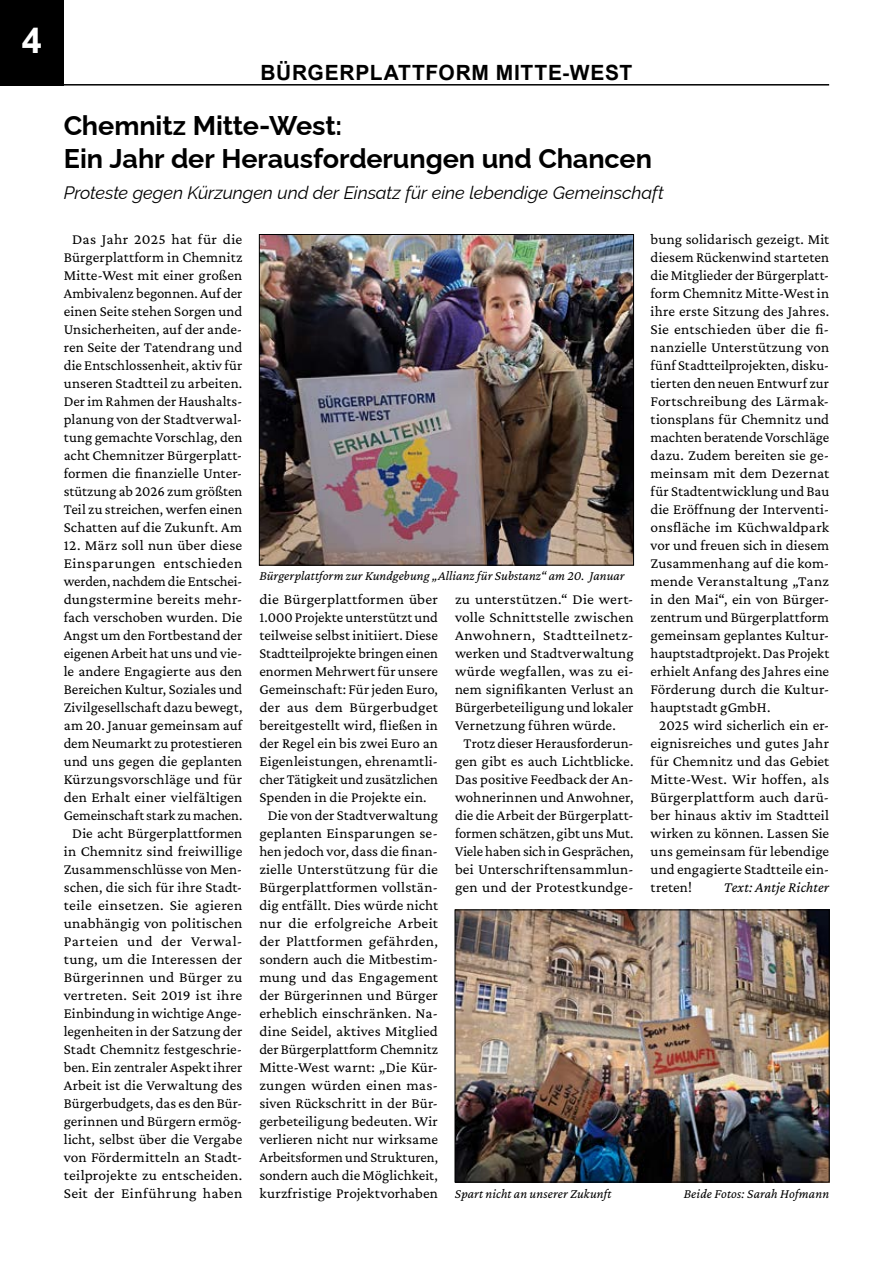
<style>
.page{position:relative;width:893px;height:1263px;background:#fff}
.page>*{position:absolute;margin:0;border:0;box-sizing:border-box;transform-origin:0 0}
.t1{font:700 33px "Arial";color:#fff}
.t2{font:100 27px/32.4px "Raleway";letter-spacing:-.005em;color:#000}
.t3{font:700 21px "Arial";letter-spacing:.035em;color:#000}
.t4{font:italic 100 18px "Raleway";letter-spacing:-.005em;color:#000}
.t5{font:15px/18px "Crimson Pro";letter-spacing:.005em;color:#000;text-align:center}
.t6{font:15px "Crimson Pro";letter-spacing:.025em;color:#000}
.t7{font:italic 15px "Crimson Pro";letter-spacing:.005em;color:#000}
.t8{font:italic 13.5px "Crimson Pro";letter-spacing:.005em;color:#000}
.s1{font-size:36px}
</style>
<div class="page">
<div style="left:0;top:0;width:64px;height:86px;background:#000"></div>
<hr style="left:64px;top:84px;width:765px;height:2px;background:#000">
<img style="left:261px;top:236px;width:371px;height:327px">
<div style="left:259px;top:234px;width:375px;height:331px;border:1px solid #000"></div>
<img style="left:457px;top:912px;width:370px;height:268px">
<div style="left:455px;top:910px;width:374px;height:272px;border:1px solid #000"></div>
<h1 class="t1" style="left:18px;top:16px;width:25px">4<span class="s1">4</span></h1>
<h3 class="t3" style="left:261px;top:58px;width:373px">BÜRGERPLATTFORM MITTE-WEST</h3>
<h2 class="t2" style="left:64px;top:106px;width:590px">Chemnitz Mitte-West:<br>Ein Jahr der Herausforderungen und Chancen</h2>
<p class="t4" style="left:64px;top:178px;width:602px">Proteste gegen Kürzungen und der Einsatz für eine lebendige Gemeinschaft</p>
<p class="t5" style="left:64px;top:230px;width:180px">Das Jahr 2025 hat für die<br>Bürgerplattform in Chemnitz<br>Mitte-West mit einer großen<br>Ambivalenz begonnen. Auf der einen Seite stehen Sorgen und<br>Unsicherheiten, auf der ande&shy;ren Seite der Tatendrang und die Entschlossenheit, aktiv für unseren Stadtteil zu arbeiten.<br>Der im Rahmen der Haushalts&shy;planung von der Stadtverwal&shy;tung gemachte Vorschlag, den acht Chemnitzer Bürgerplatt&shy;formen die finanzielle Unter&shy;stützung ab 2026 zum größten<br>Teil zu streichen, werfen einen<br>Schatten auf die Zukunft. Am</p>
<p class="t5" style="left:64px;top:536px;width:180px">12. März soll nun über diese<br>Einsparungen entschieden werden, nachdem die Entschei&shy;dungstermine bereits mehr&shy;fach verschoben wurden. Die<br>Angst um den Fortbestand der eigenen Arbeit hat uns und vie&shy;le andere Engagierte aus den<br>Bereichen Kultur, Soziales und<br>Zivilgesellschaft dazu bewegt, am 20. Januar gemeinsam auf dem Neumarkt zu protestieren und uns gegen die geplanten<br>Kürzungsvorschläge und für den Erhalt einer vielfältigen<br>Gemeinschaft stark zu machen.<br>Die acht Bürgerplattformen in Chemnitz sind freiwillige<br>Zusammenschlüsse von Men&shy;schen, die sich für ihre Stadt&shy;teile einsetzen. Sie agieren unabhängig von politischen<br>Parteien und der Verwal&shy;tung, um die Interessen der<br>Bürgerinnen und Bürger zu vertreten. Seit 2019 ist ihre<br>Einbindung in wichtige Ange&shy;legenheiten in der Satzung der<br>Stadt Chemnitz festgeschrie&shy;ben. Ein zentraler Aspekt ihrer<br>Arbeit ist die Verwaltung des<br>Bürgerbudgets, das es den Bür&shy;gerinnen und Bürgern ermög&shy;licht, selbst über die Vergabe von Fördermitteln an Stadt&shy;teilprojekte zu entscheiden.<br>Seit der Einführung haben</p>
<p class="t5" style="left:651px;top:230px;width:180px">bung solidarisch gezeigt. Mit</p>
<p class="t5" style="left:651px;top:248px;width:180px">diesem Rückenwind starteten</p>
<p class="t5" style="left:651px;top:266px;width:180px">die Mitglieder der Bürgerplatt-</p>
<p class="t5" style="left:651px;top:284px;width:180px">form Chemnitz Mitte-West in</p>
<p class="t5" style="left:651px;top:302px;width:180px">ihre erste Sitzung des Jahres.</p>
<p class="t5" style="left:651px;top:320px;width:180px">Sie entschieden über die fi-</p>
<p class="t5" style="left:651px;top:338px;width:180px">nanzielle Unterstützung von</p>
<p class="t5" style="left:651px;top:356px;width:180px">fünf Stadtteilprojekten, disku-</p>
<p class="t5" style="left:651px;top:374px;width:180px">tierten den neuen Entwurf zur</p>
<p class="t5" style="left:651px;top:392px;width:180px">Fortschreibung des Lärmak-</p>
<p class="t5" style="left:651px;top:410px;width:180px">tionsplans für Chemnitz und</p>
<p class="t5" style="left:651px;top:428px;width:180px">machten beratende Vorschläge</p>
<p class="t5" style="left:651px;top:446px;width:180px">dazu. Zudem bereiten sie ge-</p>
<p class="t5" style="left:651px;top:464px;width:180px">meinsam mit dem Dezernat</p>
<p class="t5" style="left:651px;top:482px;width:180px">für Stadtentwicklung und Bau</p>
<p class="t5" style="left:651px;top:500px;width:180px">die Eröffnung der Interventi-</p>
<p class="t5" style="left:651px;top:518px;width:180px">onsfläche im Küchwaldpark</p>
<p class="t5" style="left:651px;top:536px;width:180px">vor und freuen sich in diesem</p>
<p class="t5" style="left:651px;top:554px;width:180px">Zusammenhang auf die kom-</p>
<p class="t5" style="left:651px;top:572px;width:180px">mende Veranstaltung „Tanz</p>
<p class="t5" style="left:651px;top:590px;width:180px">in den Mai“, ein von Bürger-</p>
<p class="t5" style="left:651px;top:608px;width:180px">zentrum und Bürgerplattform</p>
<p class="t5" style="left:651px;top:626px;width:180px">gemeinsam geplantes Kultur-</p>
<p class="t5" style="left:651px;top:644px;width:180px">hauptstadtprojekt. Das Projekt</p>
<p class="t5" style="left:651px;top:662px;width:180px">erhielt Anfang des Jahres eine</p>
<p class="t5" style="left:651px;top:680px;width:180px">Förderung durch die Kultur-</p>
<p class="t5" style="left:651px;top:698px;width:121px">hauptstadt gGmbH.</p>
<p class="t5" style="left:659px;top:716px;width:172px">2025 wird sicherlich ein er-</p>
<p class="t5" style="left:651px;top:734px;width:180px">eignisreiches und gutes Jahr</p>
<p class="t5" style="left:651px;top:752px;width:180px">für Chemnitz und das Gebiet</p>
<p class="t5" style="left:651px;top:770px;width:180px">Mitte-West. Wir hoffen, als</p>
<p class="t5" style="left:651px;top:788px;width:180px">Bürgerplattform auch darü-</p>
<p class="t5" style="left:651px;top:806px;width:180px">ber hinaus aktiv im Stadtteil</p>
<p class="t5" style="left:651px;top:824px;width:180px">wirken zu können. Lassen Sie</p>
<p class="t5" style="left:651px;top:842px;width:180px">uns gemeinsam für lebendige</p>
<p class="t5" style="left:651px;top:860px;width:180px">und engagierte Stadtteile ein-</p>
<p class="t5" style="left:651px;top:878px;width:43px">treten!</p>
<p class="t7" style="left:724px;top:877px;width:107px">Text: Antje Richter</p>
<p class="t8" style="left:259px;top:567px;width:367px">Bürgerplattform zur Kundgebung „Allianz für Substanz“ am 20. Januar</p>
<p class="t5" style="left:455px;top:590px;width:180px">zu unterstützen.“ Die wert-</p>
<p class="t5" style="left:455px;top:608px;width:180px">volle Schnittstelle zwischen</p>
<p class="t6" style="left:455px;top:625px;width:180px">Anwohnern, Stadtteilnetz-</p>
<p class="t5" style="left:455px;top:644px;width:180px">werken und Stadtverwaltung</p>
<p class="t5" style="left:455px;top:662px;width:180px">würde wegfallen, was zu ei-</p>
<p class="t5" style="left:455px;top:680px;width:180px">nem signifikanten Verlust an</p>
<p class="t5" style="left:455px;top:698px;width:180px">Bürgerbeteiligung und lokaler</p>
<p class="t5" style="left:455px;top:716px;width:162px">Vernetzung führen würde.</p>
<p class="t5" style="left:463px;top:734px;width:172px">Trotz dieser Herausforderun-</p>
<p class="t5" style="left:455px;top:752px;width:180px">gen gibt es auch Lichtblicke.</p>
<p class="t5" style="left:455px;top:770px;width:180px">Das positive Feedback der An-</p>
<p class="t5" style="left:455px;top:788px;width:180px">wohnerinnen und Anwohner,</p>
<p class="t5" style="left:455px;top:806px;width:180px">die die Arbeit der Bürgerplatt-</p>
<p class="t5" style="left:455px;top:824px;width:180px">formen schätzen, gibt uns Mut.</p>
<p class="t5" style="left:455px;top:842px;width:180px">Viele haben sich in Gesprächen,</p>
<p class="t5" style="left:455px;top:860px;width:180px">bei Unterschriftensammlun-</p>
<p class="t5" style="left:455px;top:878px;width:180px">gen und der Protestkundge-</p>
<p class="t5" style="left:259px;top:590px;width:180px">die Bürgerplattformen über</p>
<p class="t5" style="left:259px;top:608px;width:180px">1.000 Projekte unterstützt und</p>
<p class="t5" style="left:259px;top:626px;width:180px">teilweise selbst initiiert. Diese</p>
<p class="t5" style="left:259px;top:644px;width:180px">Stadtteilprojekte bringen einen</p>
<p class="t5" style="left:259px;top:662px;width:180px">enormen Mehrwert für unsere</p>
<p class="t5" style="left:259px;top:680px;width:180px">Gemeinschaft: Für jeden Euro,</p>
<p class="t5" style="left:259px;top:698px;width:180px">der aus dem Bürgerbudget</p>
<p class="t5" style="left:259px;top:716px;width:180px">bereitgestellt wird, fließen in</p>
<p class="t5" style="left:259px;top:734px;width:180px">der Regel ein bis zwei Euro an</p>
<p class="t5" style="left:259px;top:752px;width:180px">Eigenleistungen, ehrenamtli-</p>
<p class="t5" style="left:259px;top:770px;width:180px">cher Tätigkeit und zusätzlichen</p>
<p class="t5" style="left:259px;top:788px;width:169px">Spenden in die Projekte ein.</p>
<p class="t5" style="left:268px;top:806px;width:172px">Die von der Stadtverwaltung</p>
<p class="t5" style="left:259px;top:824px;width:180px">geplanten Einsparungen se-</p>
<p class="t5" style="left:259px;top:842px;width:180px">hen jedoch vor, dass die finan-</p>
<p class="t5" style="left:259px;top:860px;width:180px">zielle Unterstützung für die</p>
<p class="t5" style="left:259px;top:878px;width:180px">Bürgerplattformen vollstän-</p>
<p class="t5" style="left:259px;top:896px;width:180px">dig entfällt. Dies würde nicht</p>
<p class="t5" style="left:259px;top:914px;width:180px">nur die erfolgreiche Arbeit</p>
<p class="t5" style="left:259px;top:932px;width:180px">der Plattformen gefährden,</p>
<p class="t5" style="left:259px;top:950px;width:180px">sondern auch die Mitbestim-</p>
<p class="t5" style="left:259px;top:968px;width:180px">mung und das Engagement</p>
<p class="t5" style="left:259px;top:986px;width:180px">der Bürgerinnen und Bürger</p>
<p class="t5" style="left:259px;top:1004px;width:180px">erheblich einschränken. Na-</p>
<p class="t5" style="left:259px;top:1022px;width:180px">dine Seidel, aktives Mitglied</p>
<p class="t5" style="left:259px;top:1040px;width:180px">der Bürgerplattform Chemnitz</p>
<p class="t5" style="left:259px;top:1058px;width:180px">Mitte-West warnt: „Die Kür-</p>
<p class="t5" style="left:259px;top:1076px;width:180px">zungen würden einen mas-</p>
<p class="t5" style="left:259px;top:1094px;width:180px">siven Rückschritt in der Bür-</p>
<p class="t5" style="left:259px;top:1112px;width:180px">gerbeteiligung bedeuten. Wir</p>
<p class="t5" style="left:259px;top:1130px;width:180px">verlieren nicht nur wirksame</p>
<p class="t5" style="left:259px;top:1148px;width:180px">Arbeitsformen und Strukturen,</p>
<p class="t5" style="left:259px;top:1166px;width:180px">sondern auch die Möglichkeit,</p>
<p class="t5" style="left:259px;top:1184px;width:180px">kurzfristige Projektvorhaben</p>
<p class="t8" style="left:455px;top:1184px;width:158px">Spart nicht an unserer Zukunft</p>
<p class="t8" style="left:684px;top:1184px;width:147px">Beide Fotos: Sarah Hofmann</p>
</div>
